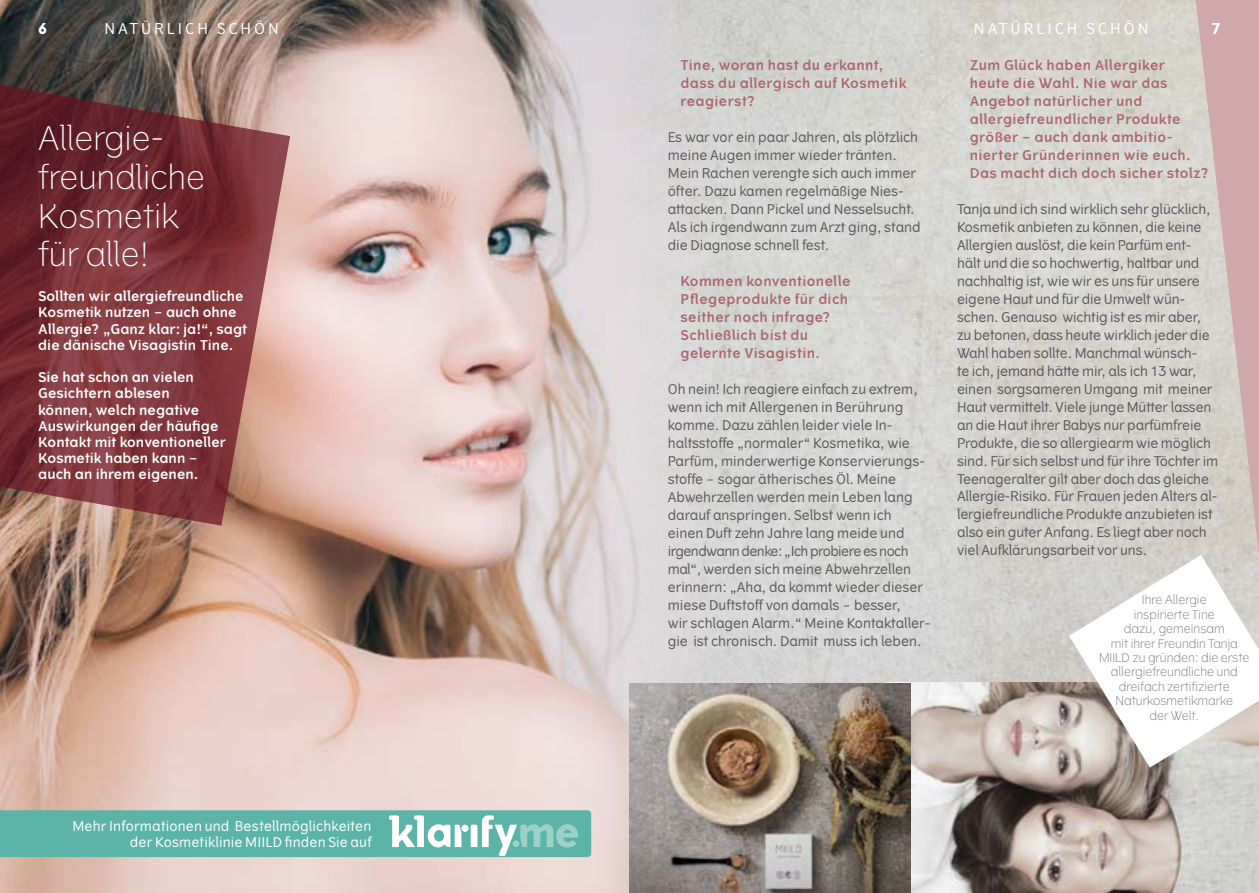
<style>
.page{position:relative;width:1259px;height:893px;background:#fff}
.page>*{position:absolute;margin:0;border:0;box-sizing:border-box;transform-origin:0 0}
.t1{font:300 32.4px/38.8px "Vertigo";color:#fff}
.t2{font:15px "Vertigo";letter-spacing:.2em;color:#fff}
.t3{font:700 15px "Vertigo";color:#fff}
.t4{font:13.5px/18px "Vertigo";letter-spacing:-.01em;color:#5a5a5c}
.t5{font:600 13.5px/18px "Vertigo";letter-spacing:.025em;color:#aa6770}
.t6{font:600 13.5px/16.2px "Vertigo";color:#fff}
.t7{font:13.5px/16.5px "Vertigo";letter-spacing:.01em;color:#fff;text-align:right}
.t8{font:300 12px/14.4px "Vertigo";color:#706f6f;text-align:center}
</style>
<div class="page">
<img style="left:806px;top:0;width:263px;height:684px">
<img style="left:0;top:0;width:806px;height:893px">
<svg style="left:0;top:67px;width:290px;height:459px;background:#844546"></svg>
<img style="left:885px;top:683px;width:374px;height:210px">
<img style="left:629px;top:684px;width:281px;height:209px">
<svg style="left:1069px;top:0;width:190px;height:768px"></svg>
<svg style="left:0;top:810px;width:591px;height:47px;background:#69baae"></svg>
<p class="t3" style="left:38px;top:20px;width:11px">6</p>
<p class="t2" style="left:104px;top:20px;width:176px">NATÜRLICH SCHÖN</p>
<h1 class="t1" style="left:38px;top:119px;width:168px">Allergie&shy;freundliche<br>Kosmetik für alle!</h1>
<p class="t6" style="left:38px;top:288px;width:210px">Sollten wir allergiefreundliche<br>Kosmetik nutzen – auch ohne<br>Allergie? „Ganz klar: ja!“, sagt die dänische Visagistin Tine.</p>
<p class="t6" style="left:38px;top:369px;width:189px">Sie hat schon an vielen<br>Gesichtern ablesen können, welch negative<br>Auswirkungen der häufige<br>Kontakt mit konventioneller<br>Kosmetik haben kann – auch an ihrem eigenen.</p>
<p class="t7" style="left:72px;top:817px;width:300px">Mehr Informationen und Bestellmöglichkeiten der Kosmetiklinie MIILD finden Sie auf</p>
<p class="t5" style="left:680px;top:56px;width:227px">Tine, woran hast du erkannt, dass du allergisch auf Kosmetik reagierst?</p>
<p class="t4" style="left:668px;top:128px;width:254px">Es war vor ein paar Jahren, als plötzlich meine Augen immer wieder tränten.<br>Mein Rachen verengte sich auch immer öfter. Dazu kamen regelmäßige Nies&shy;attacken. Dann Pickel und Nesselsucht.<br>Als ich irgendwann zum Arzt ging, stand die Diagnose schnell fest.</p>
<p class="t5" style="left:680px;top:272px;width:171px">Kommen konventionelle<br>Pflegeprodukte für dich seither noch infrage?<br>Schließlich bist du gelernte Visagistin.</p>
<p class="t4" style="left:668px;top:380px;width:264px">Oh nein! Ich reagiere einfach zu extrem, wenn ich mit Allergenen in Berührung komme. Dazu zählen leider viele In&shy;haltsstoffe „normaler“ Kosmetika, wie Parfüm, minderwertige Konservierungs&shy;stoffe – sogar ätherisches Öl. Meine Abwehrzellen werden mein Leben lang darauf anspringen. Selbst wenn ich einen Duft zehn Jahre lang meide und irgendwann denke: „Ich probiere es noch mal“, werden sich meine Abwehrzellen erinnern: „Aha, da kommt wieder dieser miese Duftstoff von damals – besser,<br>wir schlagen Alarm.“ Meine Kontaktaller&shy;gie ist chronisch. Damit muss ich leben.</p>
<p class="t2" style="left:974px;top:20px;width:176px">NATÜRLICH SCHÖN</p>
<p class="t3" style="left:1211px;top:20px;width:11px">7</p>
<p class="t5" style="left:969px;top:56px;width:241px">Zum Glück haben Allergiker<br>heute die Wahl. Nie war das<br>Angebot natürlicher und allergiefreundlicher Produkte größer – auch dank ambitio&shy;nierter Gründerinnen wie euch.<br>Das macht dich doch sicher stolz?</p>
<p class="t4" style="left:957px;top:200px;width:263px">Tanja und ich sind wirklich sehr glücklich, Kosmetik anbieten zu können, die keine Allergien auslöst, die kein Parfüm ent&shy;hält und die so hochwertig, haltbar und nachhaltig ist, wie wir es uns für unsere eigene Haut und für die Umwelt wün&shy;schen. Genauso wichtig ist es mir aber, zu betonen, dass heute wirklich jeder die Wahl haben sollte. Manchmal wünsch-<br>te ich, jemand hätte mir, als ich 13 war, einen sorgsameren Umgang mit meiner Haut vermittelt. Viele junge Mütter lassen an die Haut ihrer Babys nur parfümfreie Produkte, die so allergiearm wie möglich sind. Für sich selbst und für ihre Töchter im Teenageralter gilt aber doch das gleiche Allergie-Risiko. Für Frauen jeden Alters al&shy;lergiefreundliche Produkte anzubieten ist also ein guter Anfang. Es liegt aber noch viel Aufklärungsarbeit vor uns.</p>
<p class="t8" style="left:1099px;top:593px;width:152px">Ihre Allergie<br>inspirierte Tine<br>dazu, gemeinsam<br>mit ihrer Freundin Tanja<br>MIILD zu gründen: die erste allergiefreundliche und dreifach zertifizierte<br>Naturkosmetikmarke<br>der Welt.</p>
</div>
